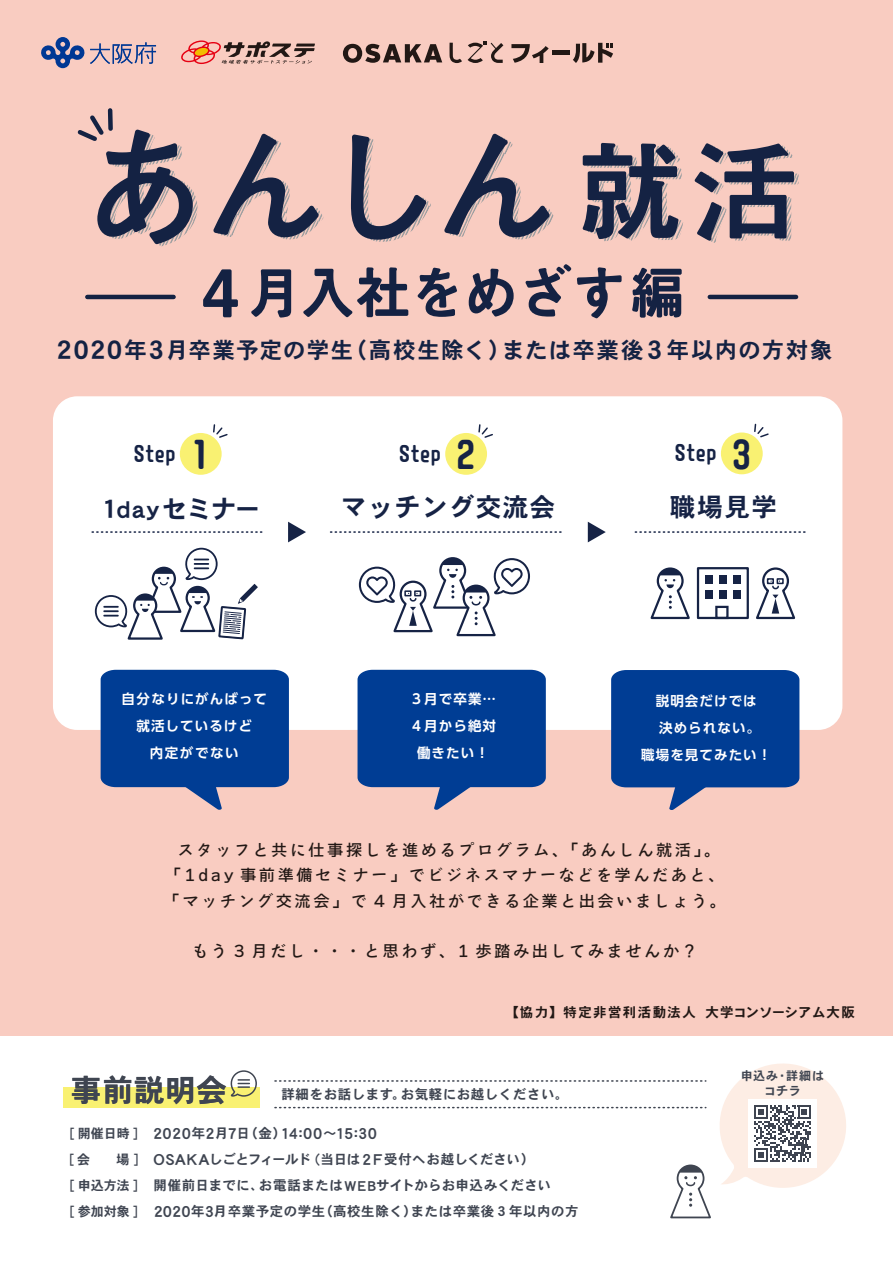
<style>
.page{position:relative;width:893px;height:1263px;background:#fff}
.page>*{position:absolute;margin:0;border:0;box-sizing:border-box;transform-origin:0 0}
.t1{font:30.75px "DFHS Gothic Std W7";letter-spacing:.02em;color:#3f4551}
.t2{font:25.5px "DFHS Gothic Std W7";letter-spacing:.06em;color:#162345}
.t3{font:25.5px "DFHS Gothic Std W7";letter-spacing:-.04em;color:#162345}
.t4{font:22.5px "DFHS Gothic Std W7";letter-spacing:.06em;color:#142243}
.t5{font:21px "Circle 20";letter-spacing:.03em;color:#162345}
.t6{font:16.5px "DFHS Gothic Std W7";letter-spacing:.06em;color:#3f4551}
.t7{font:16.2px/25.3px "Bokutoh Ruika 04";letter-spacing:.15em;color:#221815;text-align:center}
.t8{font:700 13.5px/27px "UD Shin Go Pro De";letter-spacing:.08em;color:#fff;text-align:center}
.t9{font:13.5px "DFHS Gothic Std W7";letter-spacing:.04em;color:#3f4551}
.t10{font:13.5px "DFHS Gothic Std W7";letter-spacing:.015em;color:#3f4551}
.t11{font:13.5px "DFHS Gothic Std W7";letter-spacing:-.035em;color:#3f4551}
.t12{font:13.5px "DFHS Gothic Std W7";letter-spacing:.1em;color:#221815}
.t13{font:13.05px "DFHS Gothic Std W7";color:#3f4551}
.t14{font:12px/15.1px "DFHS Gothic Std W7";letter-spacing:.05em;color:#3f4551;text-align:center}
.s1{font-size:25.5px}
.s2{font-size:36px}
.s3{font-size:13.5px}
.s4{font-size:16.5px}
.s5{font-size:15px}
</style>
<div class="page">
<div style="left:0;top:0;width:893px;height:1036px;background:#f9ccc1"></div>
<div style="left:53px;top:396px;width:789px;height:334px;background:#fff;border-radius:24px"></div>
<svg style="left:588px;top:522px;width:18px;height:20px"></svg>
<svg style="left:288px;top:522px;width:18px;height:20px"></svg>
<svg style="left:101px;top:670px;width:188px;height:140px;background:#26529b"></svg>
<svg style="left:358px;top:670px;width:188px;height:140px;background:#26529b"></svg>
<svg style="left:611px;top:670px;width:188px;height:140px;background:#26539b"></svg>
<svg style="left:92px;top:531px;width:171px;height:2px"></svg>
<svg style="left:95px;top:548px;width:163px;height:92px"></svg>
<svg style="left:213px;top:424px;width:15px;height:14px"></svg>
<div style="left:180px;top:433px;width:42px;height:42px;background:#f9f172;border-radius:50%"></div>
<svg style="left:478px;top:424px;width:15px;height:15px"></svg>
<div style="left:445px;top:433px;width:42px;height:42px;background:#f9f172;border-radius:50%"></div>
<svg style="left:331px;top:531px;width:231px;height:2px"></svg>
<svg style="left:359px;top:557px;width:171px;height:80px"></svg>
<svg style="left:635px;top:531px;width:171px;height:2px"></svg>
<div style="left:697px;top:567px;width:52px;height:52px;border:2px solid #162345"></div>
<div style="left:715px;top:606px;width:14px;height:13px;border:2px solid #162345"></div>
<div style="left:705px;top:575px;width:8px;height:8px;background:#162345"></div>
<div style="left:719px;top:575px;width:8px;height:8px;background:#162345"></div>
<div style="left:733px;top:575px;width:8px;height:8px;background:#162345"></div>
<div style="left:705px;top:590px;width:8px;height:9px;background:#162345"></div>
<div style="left:719px;top:590px;width:8px;height:9px;background:#162345"></div>
<div style="left:733px;top:590px;width:8px;height:9px;background:#162345"></div>
<svg style="left:650px;top:567px;width:40px;height:53px"></svg>
<svg style="left:756px;top:567px;width:40px;height:53px"></svg>
<svg style="left:754px;top:423px;width:15px;height:15px"></svg>
<div style="left:721px;top:432px;width:42px;height:42px;background:#f9f172;border-radius:50%"></div>
<div style="left:63px;top:1087px;width:197px;height:20px;background:#f9f172"></div>
<svg style="left:230px;top:1070px;width:27px;height:27px"></svg>
<svg style="left:275px;top:1063px;width:571px;height:156px"></svg>
<svg style="left:41px;top:37px;width:115px;height:31px"></svg>
<svg style="left:181px;top:40px;width:134px;height:24px"></svg>
<svg style="left:511px;top:44px;width:38px;height:19px"></svg>
<hr style="left:552px;top:51px;width:17px;height:4px;background:#221815">
<svg style="left:573px;top:43px;width:40px;height:20px"></svg>
<svg style="left:343px;top:44px;width:99px;height:19px"></svg>
<svg style="left:449px;top:43px;width:13px;height:20px"></svg>
<svg style="left:468px;top:42px;width:35px;height:21px"></svg>
<svg style="left:213px;top:134px;width:111px;height:105px"></svg>
<svg style="left:351px;top:135px;width:80px;height:107px"></svg>
<svg style="left:444px;top:134px;width:110px;height:105px"></svg>
<svg style="left:77px;top:111px;width:120px;height:135px"></svg>
<div style="left:108px;top:110px;width:5px;height:19px;background:#142243"></div>
<svg style="left:583px;top:143px;width:100px;height:98px"></svg>
<svg style="left:695px;top:143px;width:104px;height:100px"></svg>
<hr style="left:87px;top:295px;width:87px;height:4px;background:#142243">
<hr style="left:710px;top:295px;width:86px;height:4px;background:#142243">
<svg style="left:203px;top:269px;width:35px;height:48px"></svg>
<svg style="left:251px;top:269px;width:40px;height:49px"></svg>
<svg style="left:303px;top:267px;width:105px;height:50px"></svg>
<svg style="left:418px;top:268px;width:39px;height:49px"></svg>
<svg style="left:469px;top:269px;width:45px;height:48px"></svg>
<svg style="left:525px;top:264px;width:46px;height:53px"></svg>
<svg style="left:577px;top:267px;width:45px;height:51px"></svg>
<svg style="left:632px;top:268px;width:50px;height:50px"></svg>
<h3 class="t4" style="left:52px;top:338px;width:783px"><span class="s1">２０２０</span>年<span class="s1">３</span>月卒業予定の学生（高校生除く）または卒業後<span class="s1">３</span>年以内の方対象</h3>
<p class="t5" style="left:674px;top:442px;width:78px">Step <span class="s2">3</span></p>
<p class="t5" style="left:133px;top:443px;width:78px">Step <span class="s2">1</span></p>
<p class="t5" style="left:399px;top:443px;width:78px">Step <span class="s2">2</span></p>
<h2 class="t2" style="left:341px;top:493px;width:216px">マッチング交流会</h2>
<h2 class="t2" style="left:670px;top:493px;width:109px">職場見学</h2>
<h2 class="t3" style="left:98px;top:495px;width:164px">１dayセミナー</h2>
<p class="t8" style="left:121px;top:685px;width:147px">自分なりにがんばって就活しているけど<br>内定がでない</p>
<p class="t8" style="left:410px;top:685px;width:88px">３月で卒業…<br>４月から絶対働きたい！</p>
<p class="t8" style="left:641px;top:686px;width:132px">説明会だけでは<br>決められない。<br>職場を見てみたい！</p>
<p class="t7" style="left:164px;top:837px;width:564px">スタッフと共に仕事探しを進めるプログラム、「あんしん就活」。「1day 事前準備セミナー」でビジネスマナーなどを学んだあと、「マッチング交流会」で 4 月入社ができる企業と出会いましょう。</p>
<p class="t7" style="left:192px;top:938px;width:507px">もう 3 月だし・・・と思わず、1 歩踏み出してみませんか？</p>
<p class="t12" style="left:505px;top:1005px;width:351px">【協力】特定非営利活動法人　大学コンソーシアム大阪</p>
<h1 class="t1" style="left:71px;top:1074px;width:158px">事前説明会</h1>
<p class="t9" style="left:282px;top:1087px;width:289px">詳細をお話します。お気軽にお越しください。</p>
<p class="t13" style="left:70px;top:1126px;width:69px">[ 開催日時 ]</p>
<p class="t6" style="left:153px;top:1124px;width:225px">2020<span class="s3">年</span>2<span class="s3">月</span>7<span class="s3">日（金）</span>14:00<span class="s3">～</span>15:30</p>
<p class="t13" style="left:70px;top:1152px;width:70px">[ 会　 場 ]</p>
<p class="t11" style="left:153px;top:1152px;width:383px"><span class="s4">OSAKA</span>しごとフィールド (当日は<span class="s4">2 F</span>受付へお越しください）</p>
<p class="t13" style="left:70px;top:1178px;width:69px">[ 申込方法 ]</p>
<p class="t10" style="left:153px;top:1178px;width:399px">開催前日までに、お電話または<span class="s5">WEB</span>サイトからお申込みください</p>
<p class="t13" style="left:70px;top:1204px;width:69px">[ 参加対象 ]</p>
<p class="t9" style="left:154px;top:1204px;width:426px"><span class="s4">2020</span>年<span class="s4">3</span>月卒業予定の学生（高校生除く）または卒業後３年以内の方</p>
<p class="t14" style="left:741px;top:1068px;width:85px">申込み・詳細はコチラ</p>
</div>
